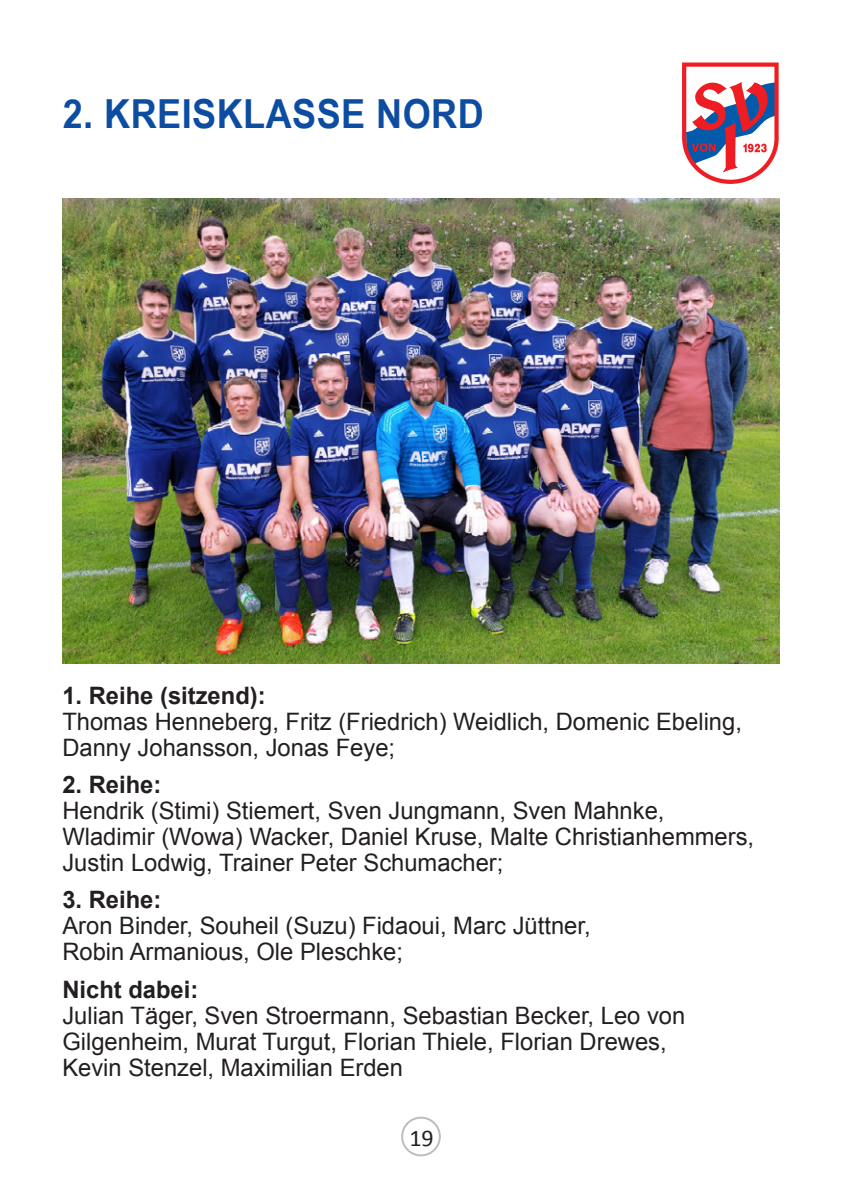
<style>
.page{position:relative;width:842px;height:1191px;background:#fff}
.page>*{position:absolute;margin:0;border:0;box-sizing:border-box;transform-origin:0 0}
.t1{font:700 40px "Arial Narrow";letter-spacing:.01em;color:#0d4da1;scale:1.1 1}
.t2{font:24px/26px "Arial";color:#231f20}
.t3{font:700 24px "Arial";color:#231f20}
.t4{font:24px "Calibri";color:#231f20}
</style>
<div class="page">
<svg style="left:682px;top:62px;width:97px;height:122px"></svg>
<img style="left:62px;top:198px;width:718px;height:465px">
<div style="left:401px;top:1116px;width:40px;height:40px;border:2px solid #bcbdc0;border-radius:50%"></div>
<h1 class="t1" style="left:63px;top:84px;width:384px">2. KREISKLASSE NORD</h1>
<p class="t3" style="left:62px;top:679px;width:205px">1. Reihe (sitzend):</p>
<p class="t2" style="left:62px;top:708px;width:681px">Thomas Henneberg, Fritz (Friedrich) Weidlich, Domenic Ebeling,<br>Danny Johansson, Jonas Feye;</p>
<p class="t3" style="left:62px;top:769px;width:101px">2. Reihe:</p>
<p class="t2" style="left:62px;top:798px;width:693px">Hendrik (Stimi) Stiemert, Sven Jungmann, Sven Mahnke,<br>Wladimir (Wowa) Wacker, Daniel Kruse, Malte Christianhemmers,<br>Justin Lodwig, Trainer Peter Schumacher;</p>
<p class="t3" style="left:62px;top:884px;width:101px">3. Reihe:</p>
<p class="t2" style="left:62px;top:913px;width:530px">Aron Binder, Souheil (Suzu) Fidaoui, Marc Jüttner,<br>Robin Armanious, Ole Pleschke;</p>
<p class="t3" style="left:62px;top:973px;width:137px">Nicht dabei:</p>
<p class="t2" style="left:62px;top:1002px;width:624px">Julian Täger, Sven Stroermann, Sebastian Becker, Leo von<br>Gilgenheim, Murat Turgut, Florian Thiele, Florian Drewes,<br>Kevin Stenzel, Maximilian Erden</p>
<p class="t4" style="left:409px;top:1120px;width:26px">19</p>
</div>
